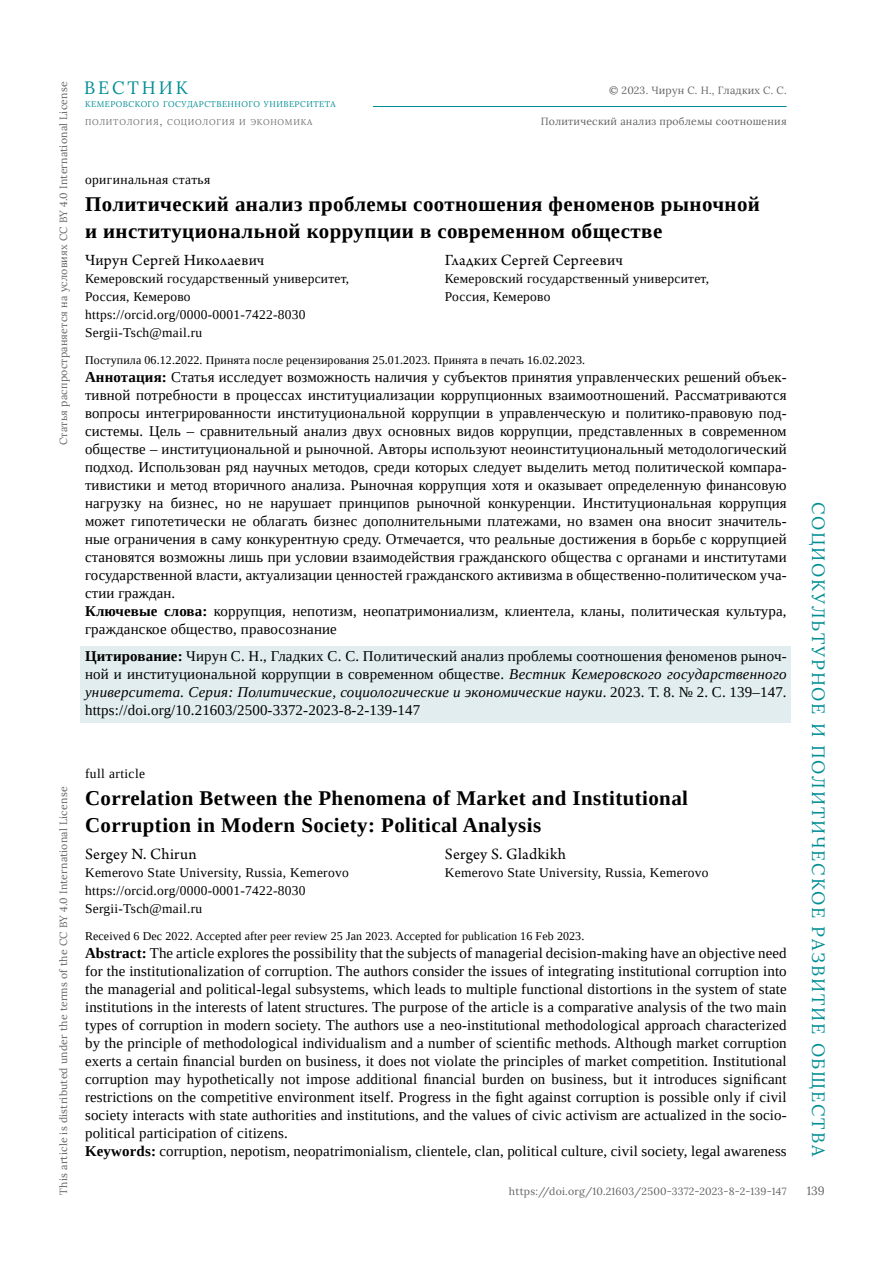
<style>
.page{position:relative;width:893px;height:1263px;background:#fff}
.page>*{position:absolute;margin:0;border:0;box-sizing:border-box;transform-origin:0 0}
.t1{font:700 20.85px/27px "Tinos";letter-spacing:.02em;color:#000}
.t2{font:18px "Lora";letter-spacing:.1em;color:#008e95}
.t3{font:18px "Lora";letter-spacing:.16em;color:#008e95}
.t4{font:16.5px "Arno Pro";letter-spacing:.015em;color:#000}
.t5{font:15px/18px "Tinos";letter-spacing:.01em;color:#000}
.t6{font:13.5px/18px "Tinos";letter-spacing:.02em;color:#000}
.t7{font:12px "Tinos";letter-spacing:.01em;color:#000}
.t8{font:12px "Lora";color:#646363}
.t9{font:10.5px "Lora";letter-spacing:.02em;color:#646363}
.t10{font:8.4px/18.5px "Lora";letter-spacing:.055em;color:#008e95}
.s1{color:#706f6f}
.s2{font-size:12px;color:#706f6f}
.s3{font-weight:700}
.s4{font-style:italic}
</style>
<div class="page">
<hr style="left:373px;top:106px;width:414px;height:1px;background:#008e95">
<div style="left:81px;top:646px;width:710px;height:76px;background:#e1edef"></div>
<p class="t9" style="left:55px;top:445px;width:365px;rotate:-90deg">Cтатья распространяется на условиях CC BY 4.0 International License</p>
<p class="t3" style="left:84px;top:74px;width:105px">ВЕСТНИК</p>
<p class="t10" style="left:85px;top:94px;width:252px">кемеровского государственного университета <span class="s1">политология</span><span class="s2">,</span> <span class="s1">социология и экономика</span></p>
<p class="t9" style="left:609px;top:82px;width:179px">© 2023. Чирун С. Н., Гладких С. С.</p>
<p class="t9" style="left:541px;top:113px;width:247px">Политический анализ проблемы соотношения</p>
<p class="t6" style="left:85px;top:170px;width:127px">оригинальная статья</p>
<h1 class="t1" style="left:85px;top:190px;width:676px">Политический анализ проблемы соотношения феноменов рыночной и институциональной коррупции в современном обществе</h1>
<p class="t4" style="left:85px;top:250px;width:181px">Чирун Сергей Николаевич</p>
<p class="t6" style="left:85px;top:269px;width:266px">Кемеровский государственный университет,<br>Россия, Кемерово https://orcid.org/0000-0001-7422-8030<br>Sergii-Tsch@mail.ru</p>
<p class="t4" style="left:445px;top:250px;width:179px">Гладких Сергей Сергеевич</p>
<p class="t6" style="left:445px;top:269px;width:266px">Кемеровский государственный университет,<br>Россия, Кемерово</p>
<p class="t7" style="left:85px;top:352px;width:502px">Поступила 06.12.2022. Принята после рецензирования 25.01.2023. Принята в печать 16.02.2023.</p>
<p class="t5" style="left:85px;top:367px;width:703px"><span class="s3">Аннотация:</span> Статья исследует возможность наличия у субъектов принятия управленческих решений объек&shy;тивной потребности в процессах институциализации коррупционных взаимоотношений. Рассматриваются вопросы интегрированности институциональной коррупции в управленческую и политико-правовую под&shy;системы. Цель – сравнительный анализ двух основных видов коррупции, представленных в современном обществе – институциональной и рыночной. Авторы используют неоинституциональный методологический подход. Использован ряд научных методов, среди которых следует выделить метод политической компара&shy;тивистики и метод вторичного анализа. Рыночная коррупция хотя и оказывает определенную финансовую нагрузку на бизнес, но не нарушает принципов рыночной конкуренции. Институциональная коррупция может гипотетически не облагать бизнес дополнительными платежами, но взамен она вносит значитель&shy;ные ограничения в саму конкурентную среду. Отмечается, что реальные достижения в борьбе с коррупцией становятся возможны лишь при условии взаимодействия гражданского общества с органами и институтами государственной власти, актуализации ценностей гражданского активизма в общественно-политическом уча&shy;стии граждан.<br><span class="s3">Ключевые слова:</span> коррупция, непотизм, неопатримониализм, клиентела, кланы, политическая культура, гражданское общество, правосознание</p>
<p class="t5" style="left:85px;top:647px;width:703px;text-align:justify"><span class="s3">Цитирование:</span> Чирун С. Н., Гладких С. С. Политический анализ проблемы соотношения феноменов рыноч&shy;ной и институциональной коррупции в современном обществе. <span class="s4">Вестник Кемеровского государственного университета. Серия: Политические, социологические и экономические науки</span>. 2023. Т. 8. № 2. С. 139–147. https://doi.org/10.21603/2500-3372-2023-8-2-139-147</p>
<p class="t9" style="left:55px;top:1194px;width:409px;rotate:-90deg">This article is distributed under the terms of the CC BY 4.0 International License</p>
<p class="t6" style="left:85px;top:764px;width:62px">full article</p>
<h1 class="t1" style="left:85px;top:784px;width:604px">Correlation Between the Phenomena of Market and Institutional<br>Corruption in Modern Society: Political Analysis</h1>
<p class="t4" style="left:85px;top:844px;width:113px">Sergey N. Chirun</p>
<p class="t6" style="left:85px;top:863px;width:265px">Kemerovo State University, Russia, Kemerovo https://orcid.org/0000-0001-7422-8030<br>Sergii-Tsch@mail.ru</p>
<p class="t4" style="left:445px;top:844px;width:123px">Sergey S. Gladkikh</p>
<p class="t6" style="left:445px;top:863px;width:265px">Kemerovo State University, Russia, Kemerovo</p>
<p class="t7" style="left:85px;top:928px;width:501px">Received 6 Dec 2022. Accepted after peer review 25 Jan 2023. Accepted for publication 16 Feb 2023.</p>
<p class="t5" style="left:85px;top:944px;width:703px"><span class="s3">Abstract:</span> The article explores the possibility that the subjects of managerial decision-making have an objective need for the institutionalization of corruption. The authors consider the issues of integrating institutional corruption into the managerial and political-legal subsystems, which leads to multiple functional distortions in the system of state institutions in the interests of latent structures. The purpose of the article is a comparative analysis of the two main types of corruption in modern society. The authors use a neo-institutional methodological approach characterized by the principle of methodological individualism and a number of scientific methods. Although market corruption exerts a certain financial burden on business, it does not violate the principles of market competition. Institutional corruption may hypothetically not impose additional financial burden on business, but it introduces significant restrictions on the competitive environment itself. Progress in the fight against corruption is possible only if civil society interacts with state authorities and institutions, and the values of civic activism are actualized in the socio&shy;political participation of citizens.<br><span class="s3">Keywords:</span> corruption, nepotism, neopatrimonialism, clientele, clan, political culture, civil society, legal awareness</p>
<p class="t9" style="left:509px;top:1183px;width:279px">https://doi.org/10.21603/2500-3372-2023-8-2-139-147</p>
<p class="t2" style="left:832px;top:502px;width:656px;rotate:90deg">СОЦИОКУЛЬТУРНОЕ И ПОЛИТИЧЕСКОЕ РАЗВИТИЕ ОБЩЕСТВА</p>
<p class="t8" style="left:807px;top:1181px;width:19px">139</p>
</div>
